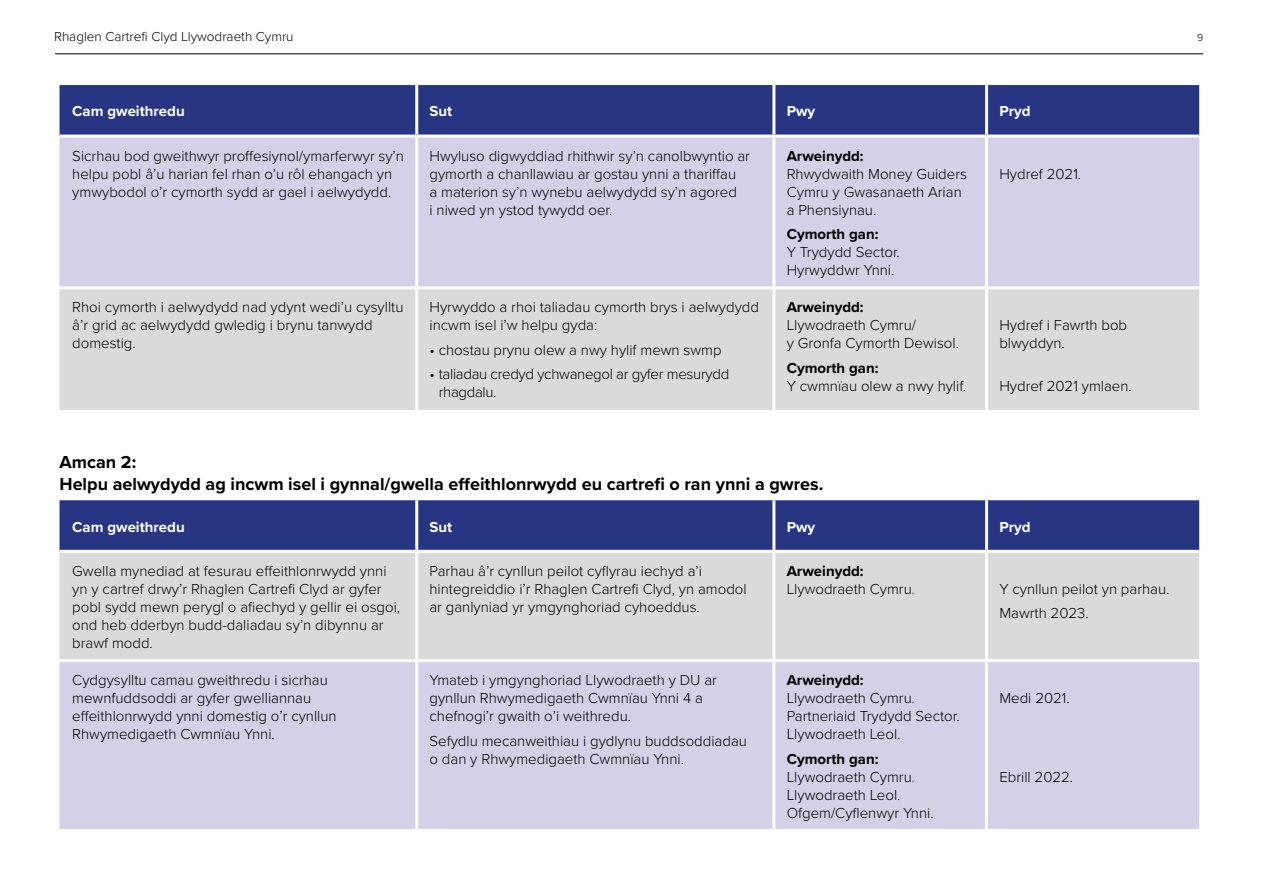
<style>
.page{position:relative;width:1263px;height:893px;background:#fff}
.page>*{position:absolute;margin:0;border:0;box-sizing:border-box;transform-origin:0 0}
.Figure_headings{font:700 18px/21.6px "Proxima Nova";color:#000}
.Table_Text{font:300 15px/18px "Proxima Nova";color:#000}
.Table_Text-2{font:300 15px/18px "Proxima Nova";letter-spacing:-.02em;color:#000}
.Table_Text-3{font:700 15px "Proxima Nova";color:#fff}
.t1{font:300 13.5px "Proxima Nova";color:#000}
.t2{font:300 10.5px "Proxima Nova";color:#000}
.s1{font-weight:700}
</style>
<div class="page">
<hr style="left:55px;top:54px;width:1148px;height:1px;background:#000">
<div style="left:60px;top:85px;width:1139px;height:50px;background:#283583"></div>
<div style="left:60px;top:138px;width:1139px;height:148px;background:#d3d0e7"></div>
<div style="left:60px;top:289px;width:1139px;height:121px;background:#dadada"></div>
<hr style="left:415px;top:85px;width:3px;height:50px;background:#fff">
<hr style="left:772px;top:85px;width:3px;height:50px;background:#fff">
<hr style="left:985px;top:85px;width:3px;height:50px;background:#fff">
<hr style="left:415px;top:138px;width:3px;height:148px;background:#fff">
<hr style="left:772px;top:138px;width:3px;height:148px;background:#fff">
<hr style="left:985px;top:138px;width:3px;height:148px;background:#fff">
<hr style="left:415px;top:289px;width:3px;height:121px;background:#fff">
<hr style="left:772px;top:289px;width:3px;height:121px;background:#fff">
<hr style="left:985px;top:289px;width:3px;height:121px;background:#fff">
<div style="left:60px;top:500px;width:1139px;height:50px;background:#283583"></div>
<div style="left:60px;top:553px;width:1139px;height:106px;background:#dadada"></div>
<div style="left:60px;top:662px;width:1139px;height:167px;background:#d3d0e7"></div>
<hr style="left:415px;top:500px;width:3px;height:50px;background:#fff">
<hr style="left:772px;top:500px;width:3px;height:50px;background:#fff">
<hr style="left:985px;top:500px;width:3px;height:50px;background:#fff">
<hr style="left:415px;top:553px;width:3px;height:106px;background:#fff">
<hr style="left:772px;top:553px;width:3px;height:106px;background:#fff">
<hr style="left:985px;top:553px;width:3px;height:106px;background:#fff">
<hr style="left:415px;top:662px;width:3px;height:167px;background:#fff">
<hr style="left:772px;top:662px;width:3px;height:167px;background:#fff">
<hr style="left:985px;top:662px;width:3px;height:167px;background:#fff">
<p class="t1" style="left:54px;top:26px;width:241px">Rhaglen Cartrefi Clyd Llywodraeth Cymru</p>
<p class="t2" style="left:1197px;top:30px;width:8px">9</p>
<p class="Table_Text-3" style="left:72px;top:100px;width:114px">Cam gweithredu</p>
<p class="Table_Text-3" style="left:429px;top:100px;width:24px">Sut</p>
<p class="Table_Text-3" style="left:787px;top:100px;width:30px">Pwy</p>
<p class="Table_Text-3" style="left:999px;top:100px;width:33px">Pryd</p>
<p class="Table_Text" style="left:72px;top:146px;width:333px">Sicrhau bod gweithwyr proffesiynol/ymarferwyr sy’n helpu pobl â’u harian fel rhan o’u rôl ehangach yn ymwybodol o’r cymorth sydd ar gael i aelwydydd.</p>
<p class="Table_Text" style="left:429px;top:146px;width:322px">Hwyluso digwyddiad rhithwir sy’n canolbwyntio ar gymorth a chanllawiau ar gostau ynni a thariffau<br>a materion sy’n wynebu aelwydydd sy’n agored<br>i niwed yn ystod tywydd oer.</p>
<p class="Table_Text" style="left:787px;top:146px;width:182px"><span class="s1">Arweinydd:<br></span>Rhwydwaith Money Guiders<br>Cymru y Gwasanaeth Arian a Phensiynau.</p>
<p class="Table_Text" style="left:787px;top:224px;width:115px"><span class="s1">Cymorth gan:<br></span>Y Trydydd Sector.<br>Hyrwyddwr Ynni.</p>
<p class="Table_Text" style="left:999px;top:164px;width:83px">Hydref 2021.</p>
<p class="Table_Text" style="left:72px;top:298px;width:333px">Rhoi cymorth i aelwydydd nad ydynt wedi’u cysylltu â’r grid ac aelwydydd gwledig i brynu tanwydd domestig.</p>
<p class="Table_Text" style="left:429px;top:298px;width:331px">Hyrwyddo a rhoi taliadau cymorth brys i aelwydydd incwm isel i’w helpu gyda:</p>
<p class="Table_Text" style="left:429px;top:340px;width:294px">• chostau prynu olew a nwy hylif mewn swmp</p>
<p class="Table_Text-2" style="left:439px;top:364px;width:292px;text-indent:-9px">• taliadau credyd ychwanegol ar gyfer mesurydd rhagdalu.</p>
<p class="Table_Text" style="left:787px;top:298px;width:174px"><span class="s1">Arweinydd:<br></span>Llywodraeth Cymru/<br>y Gronfa Cymorth Dewisol.</p>
<p class="Table_Text" style="left:787px;top:358px;width:181px"><span class="s1">Cymorth gan:<br></span>Y cwmnïau olew a nwy hylif.</p>
<p class="Table_Text" style="left:999px;top:316px;width:129px">Hydref i Fawrth bob blwyddyn.</p>
<p class="Table_Text" style="left:999px;top:376px;width:134px">Hydref 2021 ymlaen.</p>
<p class="Figure_headings" style="left:60px;top:451px;width:765px">Amcan 2:<br>Helpu aelwydydd ag incwm isel i gynnal/gwella effeithlonrwydd eu cartrefi o ran ynni a gwres.</p>
<p class="Table_Text-3" style="left:72px;top:515px;width:114px">Cam gweithredu</p>
<p class="Table_Text-3" style="left:429px;top:515px;width:24px">Sut</p>
<p class="Table_Text-3" style="left:787px;top:515px;width:30px">Pwy</p>
<p class="Table_Text-3" style="left:999px;top:515px;width:33px">Pryd</p>
<p class="Table_Text" style="left:72px;top:561px;width:329px">Gwella mynediad at fesurau effeithlonrwydd ynni yn y cartref drwy’r Rhaglen Cartrefi Clyd ar gyfer pobl sydd mewn perygl o afiechyd y gellir ei osgoi, ond heb dderbyn budd-daliadau sy’n dibynnu ar brawf modd.</p>
<p class="Table_Text" style="left:429px;top:561px;width:319px">Parhau â’r cynllun peilot cyflyrau iechyd a’i hintegreiddio i’r Rhaglen Cartrefi Clyd, yn amodol ar ganlyniad yr ymgynghoriad cyhoeddus.</p>
<p class="Table_Text" style="left:787px;top:561px;width:130px"><span class="s1">Arweinydd:<br></span>Llywodraeth Cymru.</p>
<p class="Table_Text" style="left:999px;top:579px;width:172px">Y cynllun peilot yn parhau.</p>
<p class="Table_Text" style="left:999px;top:603px;width:91px">Mawrth 2023.</p>
<p class="Table_Text" style="left:72px;top:670px;width:266px">Cydgysylltu camau gweithredu i sicrhau mewnfuddsoddi ar gyfer gwelliannau effeithlonrwydd ynni domestig o’r cynllun Rhwymedigaeth Cwmnïau Ynni.</p>
<p class="Table_Text" style="left:429px;top:670px;width:289px">Ymateb i ymgynghoriad Llywodraeth y DU ar gynllun Rhwymedigaeth Cwmnïau Ynni 4 a chefnogi’r gwaith o’i weithredu.</p>
<p class="Table_Text" style="left:429px;top:731px;width:319px">Sefydlu mecanweithiau i gydlynu buddsoddiadau o dan y Rhwymedigaeth Cwmnïau Ynni.</p>
<p class="Table_Text" style="left:787px;top:670px;width:174px"><span class="s1">Arweinydd:<br></span>Llywodraeth Cymru.<br>Partneriaid Trydydd Sector.<br>Llywodraeth Leol.</p>
<p class="Table_Text" style="left:787px;top:749px;width:148px"><span class="s1">Cymorth gan:<br></span>Llywodraeth Cymru.<br>Llywodraeth Leol.<br>Ofgem/Cyflenwyr Ynni.</p>
<p class="Table_Text" style="left:999px;top:688px;width:72px">Medi 2021.</p>
<p class="Table_Text" style="left:999px;top:767px;width:75px">Ebrill 2022.</p>
</div>
